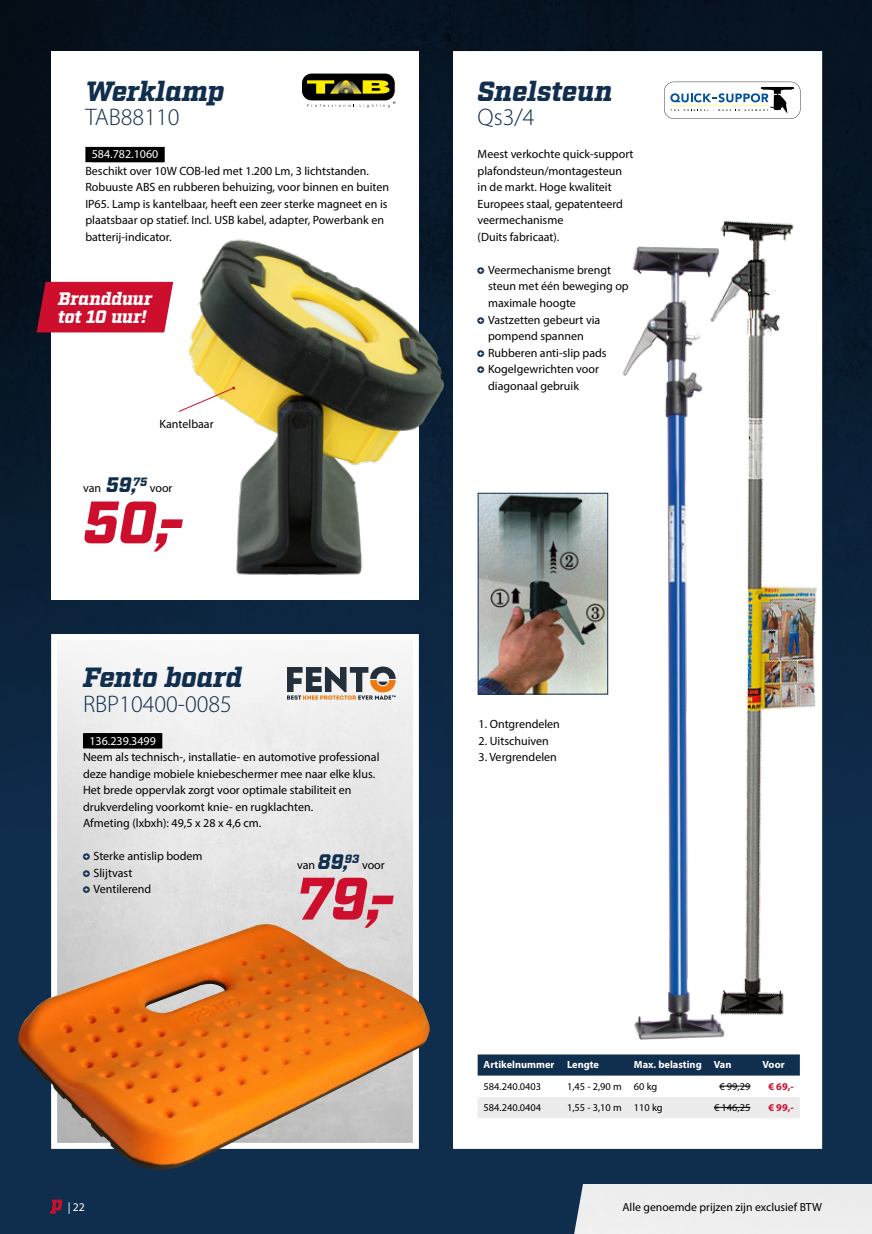
<style>
.page{position:relative;width:872px;height:1234px;background:#fff}
.page>*{position:absolute;margin:0;border:0;box-sizing:border-box;transform-origin:0 0}
.prijsblokje{font:italic 900 59.7px "Factoria";color:#cd0e2d}
.kop_blauw{font:italic 900 27.75px "Factoria";letter-spacing:-.01em;color:#102e4e}
.subkop_blauw{font:300 24px "Myriad Pro";color:#102e4e}
.t1{font:italic 900 18px "Factoria";letter-spacing:-.01em;color:#fff}
.body{font:12px/16.5px "Myriad Pro";color:#000}
.opsomming{font:12px/16.5px "Myriad Pro";color:#000}
.artikelnummer{font:12px "Myriad Pro";color:#fff}
.prijsblokje-2{font:12px "Myriad Pro";color:#000}
.t2{font:11.7px "Myriad Pro";color:#000}
.t3{font:11.7px "Myriad Pro";color:#fff}
.celheader{font:700 10.35px "Myriad Pro";color:#fff}
.celbody{font:10.35px "Myriad Pro";color:#000}
.celartnr{font:10.35px "Myriad Pro";color:#000}
.celprijsvan{font:10.35px "Myriad Pro";color:#000}
.celprijsvoor{font:700 10.35px "Myriad Pro";color:#cd0e2d}
.s1{font-family:"Factoria";font-weight:900;font-style:italic;font-size:21px;color:#102e4e}
.s2{font-family:"Probin";font-size:18px;color:#102e4e}
</style>
<div class="page">
<div style="left:0;top:0;width:872px;height:1233px;background:linear-gradient(to bottom,#050f1a,#123459)"></div>
<div style="left:572px;top:1183px;width:300px;height:50px;background:#eee"></div>
<div style="left:453px;top:51px;width:369px;height:1097px;background:#fff"></div>
<div style="left:51px;top:51px;width:368px;height:549px;background:#fff"></div>
<img style="left:58px;top:641px;width:354px;height:282px">
<div style="left:51px;top:634px;width:368px;height:514px;border:6px solid #fff"></div>
<div style="left:83px;top:733px;width:79px;height:15px;background:#000"></div>
<img style="left:17px;top:923px;width:413px;height:246px">
<svg style="left:287px;top:666px;width:109px;height:33px"></svg>
<img style="left:479px;top:494px;width:120px;height:198px">
<div style="left:477px;top:492px;width:131px;height:202px;border:1px solid #102e4e"></div>
<img style="left:599px;top:246px;width:79px;height:794px">
<img style="left:678px;top:171px;width:169px;height:892px">
<svg style="left:477px;top:1054px;width:323px;height:63px"></svg>
<hr style="left:719px;top:1085px;width:31px;height:1px;background:#000">
<hr style="left:714px;top:1106px;width:36px;height:1px;background:#000">
<svg style="left:664px;top:82px;width:136px;height:37px"></svg>
<div style="left:85px;top:147px;width:80px;height:15px;background:#000"></div>
<img style="left:188px;top:232px;width:260px;height:347px">
<svg style="left:178px;top:386px;width:57px;height:26px"></svg>
<div style="left:37px;top:282px;width:136px;height:50px;background:#cd0e2d"></div>
<div style="left:301px;top:73px;width:94px;height:28px;background:#000;border-radius:10px"></div>
<div style="left:301px;top:73px;width:94px;height:28px;border:1px solid #fff;border-radius:10px"></div>
<svg style="left:307px;top:80px;width:83px;height:14px"></svg>
<svg style="left:307px;top:104px;width:47px;height:3px"></svg>
<svg style="left:360px;top:101px;width:35px;height:6px"></svg>
<svg style="left:50px;top:1199px;width:13px;height:14px"></svg>
<p class="kop_blauw" style="left:85px;top:74px;width:141px">Werklamp</p>
<p class="subkop_blauw" style="left:85px;top:103px;width:96px">TAB88110</p>
<p class="artikelnummer" style="left:92px;top:147px;width:68px">584.782.1060</p>
<p class="body" style="left:85px;top:162px;width:305px">Beschikt over 10W COB-led met 1.200 Lm, 3 lichtstanden.<br>Robuuste ABS en rubberen behuizing, voor binnen en buiten IP65. Lamp is kantelbaar, heeft een zeer sterke magneet en is plaatsbaar op statief. Incl. USB kabel, adapter, Powerbank en batterij-indicator.</p>
<p class="t1" style="left:58px;top:288px;width:95px">Brandduur</p>
<p class="t1" style="left:58px;top:306px;width:90px">tot 10 uur!</p>
<p class="body" style="left:159px;top:415px;width:56px">Kantelbaar</p>
<p class="prijsblokje-2" style="left:83px;top:481px;width:91px">van <span class="s1">59,</span><sup>75</sup> voor</p>
<p class="prijsblokje" style="left:83px;top:486px;width:103px">50,-</p>
<p class="kop_blauw" style="left:83px;top:660px;width:161px">Fento board</p>
<p class="subkop_blauw" style="left:83px;top:689px;width:150px">RBP10400-0085</p>
<p class="artikelnummer" style="left:89px;top:733px;width:68px">136.239.3499</p>
<p class="body" style="left:83px;top:748px;width:298px">Neem als technisch-, installatie- en automotive professional deze handige mobiele kniebeschermer mee naar elke klus.<br>Het brede oppervlak zorgt voor optimale stabiliteit en drukverdeling voorkomt knie- en rugklachten.<br>Afmeting (lxbxh): 49,5 x 28 x 4,6 cm.</p>
<p class="opsomming" style="left:83px;top:847px;width:121px"><span class="s2">•</span> Sterke antislip bodem</p>
<p class="opsomming" style="left:83px;top:864px;width:51px"><span class="s2">•</span> Slijtvast</p>
<p class="opsomming" style="left:83px;top:880px;width:70px"><span class="s2">•</span> Ventilerend</p>
<p class="prijsblokje-2" style="left:297px;top:856px;width:89px">van <span class="s1">89,</span><sup>93</sup> voor</p>
<p class="prijsblokje" style="left:297px;top:862px;width:100px">79,-</p>
<p class="kop_blauw" style="left:477px;top:74px;width:137px">Snelsteun</p>
<p class="subkop_blauw" style="left:477px;top:103px;width:58px">Qs3/4</p>
<p class="body" style="left:477px;top:146px;width:157px">Meest verkochte quick-support plafondsteun/montagesteun in de markt. Hoge kwaliteit<br>Europees staal, gepatenteerd veermechanisme<br>(Duits fabricaat).</p>
<p class="opsomming" style="left:488px;top:261px;width:142px;text-indent:-10px"><span class="s2">•</span> Veermechanisme brengt steun met één beweging op maximale hoogte</p>
<p class="opsomming" style="left:477px;top:311px;width:124px;text-align:center"><span class="s2">•</span> Vastzetten gebeurt via pompend spannen</p>
<p class="opsomming" style="left:477px;top:344px;width:131px"><span class="s2">•</span> Rubberen anti-slip pads</p>
<p class="opsomming" style="left:488px;top:360px;width:112px;text-indent:-10px"><span class="s2">•</span> Kogelgewrichten voor diagonaal gebruik</p>
<p class="body" style="left:478px;top:715px;width:83px">1. Ontgrendelen</p>
<p class="body" style="left:478px;top:732px;width:72px">2. Uitschuiven</p>
<p class="body" style="left:478px;top:748px;width:80px">3. Vergrendelen</p>
<p class="celheader" style="left:483px;top:1057px;width:72px">Artikelnummer</p>
<p class="celheader" style="left:567px;top:1057px;width:34px">Lengte</p>
<p class="celheader" style="left:634px;top:1057px;width:69px">Max. belasting</p>
<p class="celheader" style="left:713px;top:1057px;width:19px">Van</p>
<p class="celheader" style="left:762px;top:1057px;width:24px">Voor</p>
<p class="celartnr" style="left:483px;top:1079px;width:59px">584.240.0403</p>
<p class="celbody" style="left:567px;top:1079px;width:56px">1,45 - 2,90 m</p>
<p class="celbody" style="left:634px;top:1079px;width:25px">60 kg</p>
<p class="celprijsvan" style="left:719px;top:1079px;width:33px">€ 99,29</p>
<p class="celprijsvoor" style="left:768px;top:1079px;width:27px">€ 69,-</p>
<p class="celartnr" style="left:483px;top:1100px;width:59px">584.240.0404</p>
<p class="celbody" style="left:567px;top:1100px;width:56px">1,55 - 3,10 m</p>
<p class="celbody" style="left:634px;top:1100px;width:30px">110 kg</p>
<p class="celprijsvan" style="left:714px;top:1100px;width:38px">€ 146,25</p>
<p class="celprijsvoor" style="left:768px;top:1100px;width:27px">€ 99,-</p>
<p class="t3" style="left:68px;top:1199px;width:19px">| 22</p>
<p class="t2" style="left:622px;top:1199px;width:201px">Alle genoemde prijzen zijn exclusief BTW</p>
</div>
